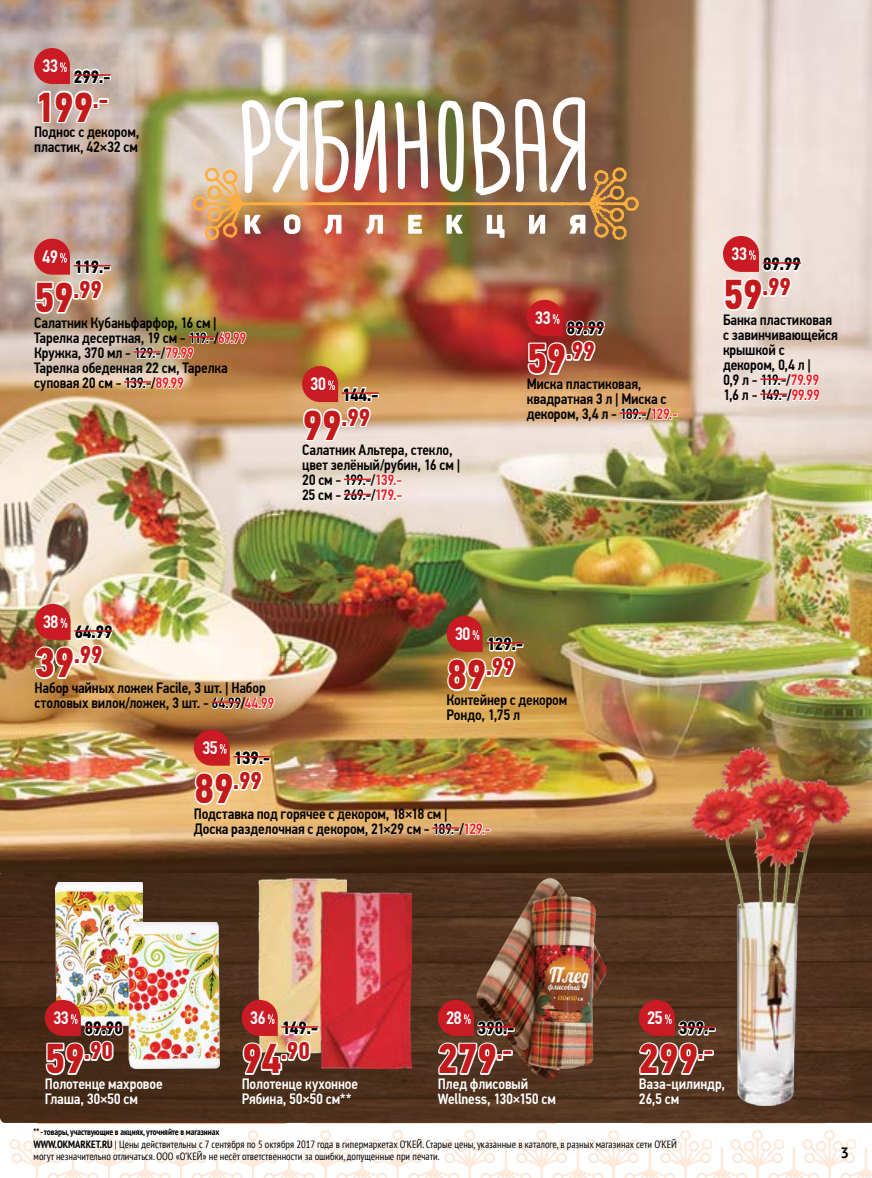
<style>
.page{position:relative;width:872px;height:1178px;background:#fff}
.page>*{position:absolute;margin:0;border:0;box-sizing:border-box;transform-origin:0 0}
.t1{font:700 42px "PF Din Text Cond Pro";letter-spacing:-.025em;color:#c51a1c}
.t2{font:700 24.45px "PF Din Text Cond Pro";letter-spacing:-.025em;color:#c51a1c}
.t3{font:700 18px "PF Din Text Cond Pro";letter-spacing:-.025em;color:#000}
.t4{font:500 18px "PF Din Text Cond Pro";letter-spacing:-.05em;color:#fff}
.t5{font:500 15px/15px "PF Din Text Cond Pro";letter-spacing:-.01em;color:#000}
.t6{font:500 15px/15px "PF Din Text Cond Pro";letter-spacing:-.01em;color:#fff}
.t7{font:700 15px "PT Sans";color:#000}
.t8{font:condensed 10.5px/12px "PT Sans";color:#000}
.t9{font:700 condensed 9px "PT Sans";letter-spacing:-.01em;color:#000}
.s1{font-size:42px}
.s2{color:#eb1e26}
.s3{font-weight:700}
</style>
<div class="page">
<img style="left:0;top:873px;width:872px;height:250px">
<img style="left:56px;top:882px;width:87px;height:143px">
<img style="left:129px;top:922px;width:90px;height:146px">
<img style="left:0;top:0;width:872px;height:873px">
<img style="left:684px;top:711px;width:166px;height:394px">
<img style="left:257px;top:878px;width:90px;height:176px">
<img style="left:320px;top:892px;width:91px;height:176px">
<svg style="left:211px;top:696px;width:65px;height:14px"></svg>
<img style="left:33px;top:604px;width:81px;height:76px">
<div style="left:103px;top:266px;width:8px;height:5px;border:2px solid #fff"></div>
<hr style="left:74px;top:265px;width:37px;height:1px;background:#c51a1c">
<svg style="left:134px;top:331px;width:113px;height:28px;background:#bd9e78"></svg>
<svg style="left:124px;top:375px;width:61px;height:15px"></svg>
<svg style="left:33px;top:239px;width:71px;height:76px"></svg>
<div style="left:263px;top:757px;width:8px;height:5px;border:2px solid #fff"></div>
<hr style="left:233px;top:756px;width:37px;height:1px;background:#c51a1c">
<hr style="left:432px;top:827px;width:27px;height:2px;background:#eb1e26">
<svg style="left:433px;top:821px;width:58px;height:15px"></svg>
<svg style="left:193px;top:730px;width:71px;height:76px"></svg>
<hr style="left:342px;top:392px;width:37px;height:2px;background:#c51a1c">
<svg style="left:342px;top:473px;width:60px;height:29px"></svg>
<svg style="left:301px;top:366px;width:71px;height:77px"></svg>
<svg style="left:760px;top:373px;width:61px;height:29px"></svg>
<svg style="left:722px;top:236px;width:80px;height:77px"></svg>
<hr style="left:74px;top:74px;width:37px;height:2px;background:#c51a1c">
<svg style="left:34px;top:48px;width:70px;height:77px"></svg>
<div style="left:515px;top:643px;width:8px;height:5px;border:2px solid #fff"></div>
<hr style="left:486px;top:642px;width:37px;height:2px;background:#c51a1c">
<svg style="left:446px;top:616px;width:71px;height:76px"></svg>
<img style="left:44px;top:1000px;width:80px;height:76px">
<img style="left:476px;top:878px;width:130px;height:202px">
<div style="left:502px;top:1050px;width:11px;height:6px;border:3px solid #fff"></div>
<div style="left:507px;top:1027px;width:8px;height:5px;border:2px solid #fff"></div>
<hr style="left:477px;top:1026px;width:37px;height:2px;background:#c51a1c">
<svg style="left:436px;top:1000px;width:71px;height:76px"></svg>
<div style="left:311px;top:1027px;width:8px;height:5px;border:2px solid #fff"></div>
<hr style="left:281px;top:1026px;width:37px;height:2px;background:#c51a1c">
<svg style="left:241px;top:1000px;width:71px;height:76px"></svg>
<div style="left:703px;top:1050px;width:11px;height:6px;border:3px solid #fff"></div>
<div style="left:708px;top:1027px;width:8px;height:5px;border:2px solid #fff"></div>
<hr style="left:678px;top:1026px;width:37px;height:2px;background:#c51a1c">
<svg style="left:637px;top:1000px;width:71px;height:76px"></svg>
<svg style="left:10px;top:1130px;width:862px;height:48px"></svg>
<img style="left:193px;top:95px;width:446px;height:145px">
<hr style="left:619px;top:412px;width:27px;height:2px;background:#eb1e26">
<svg style="left:620px;top:407px;width:58px;height:14px"></svg>
<svg style="left:526px;top:300px;width:80px;height:76px"></svg>
<p class="t4" style="left:42px;top:55px;width:17px">33</p>
<p class="t3" style="left:74px;top:65px;width:38px">299.-</p>
<h1 class="t1" style="left:34px;top:82px;width:76px">199<sup>.-</sup></h1>
<p class="t5" style="left:34px;top:125px;width:107px">Поднос с декором, пластик, 42×32 см</p>
<p class="t4" style="left:42px;top:246px;width:17px">49</p>
<p class="t3" style="left:74px;top:256px;width:38px">119.-</p>
<h2 class="t2" style="left:34px;top:275px;width:70px"><span class="s1">59</span>.99</h2>
<p class="t5" style="left:34px;top:315px;width:214px">Салатник Кубаньфарфор, 16 см |<br>Тарелка десертная, 19 см - 119.-/<span class="s2">69.99<br></span>Кружка, 370 мл - 129.-/<span class="s2">79.99<br></span>Тарелка обеденная 22 см, Тарелка суповая 20 см - 139.-/<span class="s2">89.99</span></p>
<p class="t4" style="left:310px;top:373px;width:17px">30</p>
<p class="t3" style="left:342px;top:383px;width:38px">144.-</p>
<h2 class="t2" style="left:302px;top:402px;width:70px"><span class="s1">99</span>.99</h2>
<p class="t5" style="left:302px;top:443px;width:160px">Салатник Альтера, стекло, цвет зелёный/рубин, 16 см |<br>20 см - 199.-/<span class="s2">139.-<br></span>25 см - 269.-/<span class="s2">179.-</span></p>
<p class="t4" style="left:535px;top:307px;width:17px">33</p>
<p class="t3" style="left:566px;top:317px;width:40px">89.99</p>
<h2 class="t2" style="left:527px;top:336px;width:70px"><span class="s1">59</span>.99</h2>
<p class="t5" style="left:527px;top:376px;width:153px">Миска пластиковая, квадратная 3 л | Миска с декором, 3,4 л - 189.-/<span class="s2">129.-</span></p>
<p class="t4" style="left:43px;top:611px;width:17px">38</p>
<p class="t3" style="left:74px;top:621px;width:40px">64.99</p>
<h2 class="t2" style="left:35px;top:640px;width:70px"><span class="s1">39</span>.99</h2>
<p class="t5" style="left:35px;top:680px;width:241px">Набор чайных ложек Facile, 3 шт. | Набор столовых вилок/ложек, 3 шт. - 64.99/<span class="s2">44.99</span></p>
<p class="t4" style="left:202px;top:737px;width:17px">35</p>
<p class="t3" style="left:233px;top:747px;width:38px">139.-</p>
<h2 class="t2" style="left:194px;top:766px;width:70px"><span class="s1">89</span>.99</h2>
<p class="t4" style="left:455px;top:623px;width:17px">30</p>
<p class="t3" style="left:486px;top:633px;width:38px">129.-</p>
<h2 class="t2" style="left:446px;top:652px;width:70px"><span class="s1">89</span>.99</h2>
<p class="t5" style="left:446px;top:692px;width:122px">Контейнер с декором<br>Рондо, 1,75 л</p>
<p class="t5" style="left:194px;top:806px;width:298px">Подставка под горячее с декором, 18×18 см |<br>Доска разделочная с декором, 21×29 см - 189.-/<span class="s2">129.-</span></p>
<p class="t4" style="left:731px;top:243px;width:17px">33</p>
<p class="t3" style="left:762px;top:253px;width:40px">89.99</p>
<h2 class="t2" style="left:723px;top:272px;width:70px"><span class="s1">59</span>.99</h2>
<p class="t5" style="left:723px;top:313px;width:116px">Банка пластиковая с завинчивающейся крышкой с декором, 0,4 л |<br>0,9 л - 119.-/<span class="s2">79.99<br></span>1,6 л - 149.-/<span class="s2">99.99</span></p>
<p class="t4" style="left:53px;top:1007px;width:17px">33</p>
<p class="t3" style="left:85px;top:1017px;width:40px">89.90</p>
<p class="t4" style="left:250px;top:1007px;width:17px">36</p>
<p class="t3" style="left:281px;top:1017px;width:38px">149.-</p>
<p class="t4" style="left:446px;top:1007px;width:17px">28</p>
<p class="t3" style="left:477px;top:1017px;width:38px">390.-</p>
<p class="t4" style="left:647px;top:1007px;width:17px">25</p>
<p class="t3" style="left:678px;top:1017px;width:38px">399.-</p>
<h2 class="t2" style="left:45px;top:1036px;width:70px"><span class="s1">59</span>.90</h2>
<h2 class="t2" style="left:242px;top:1036px;width:70px"><span class="s1">94</span>.90</h2>
<h1 class="t1" style="left:438px;top:1033px;width:76px">279<sup>.-</sup></h1>
<h1 class="t1" style="left:639px;top:1033px;width:76px">299<sup>.-</sup></h1>
<p class="t6" style="left:45px;top:1076px;width:119px">Полотенце махровое<br>Глаша, 30×50 см</p>
<p class="t9" style="left:34px;top:1126px;width:187px">** - товары, участвующие в акциях, уточняйте в магазинах</p>
<p class="t6" style="left:242px;top:1076px;width:118px">Полотенце кухонное<br>Рябина, 50×50 см**</p>
<p class="t6" style="left:438px;top:1076px;width:119px">Плед флисовый<br>Wellness, 130×150 см</p>
<p class="t6" style="left:639px;top:1076px;width:88px">Ваза-цилиндр,<br>26,5 см</p>
<p class="t8" style="left:34px;top:1138px;width:645px"><span class="s3">WWW.OKMARKET.RU</span> | Цены действительны с 7 сентября по 5 октября 2017 года в гипермаркетах О’КЕЙ. Старые цены, указанные в каталоге, в разных магазинах сети О’КЕЙ могут незначительно отличаться. ООО «О’КЕЙ» не несёт ответственности за ошибки, допущенные при печати.</p>
<p class="t7" style="left:840px;top:1142px;width:10px">3</p>
</div>
